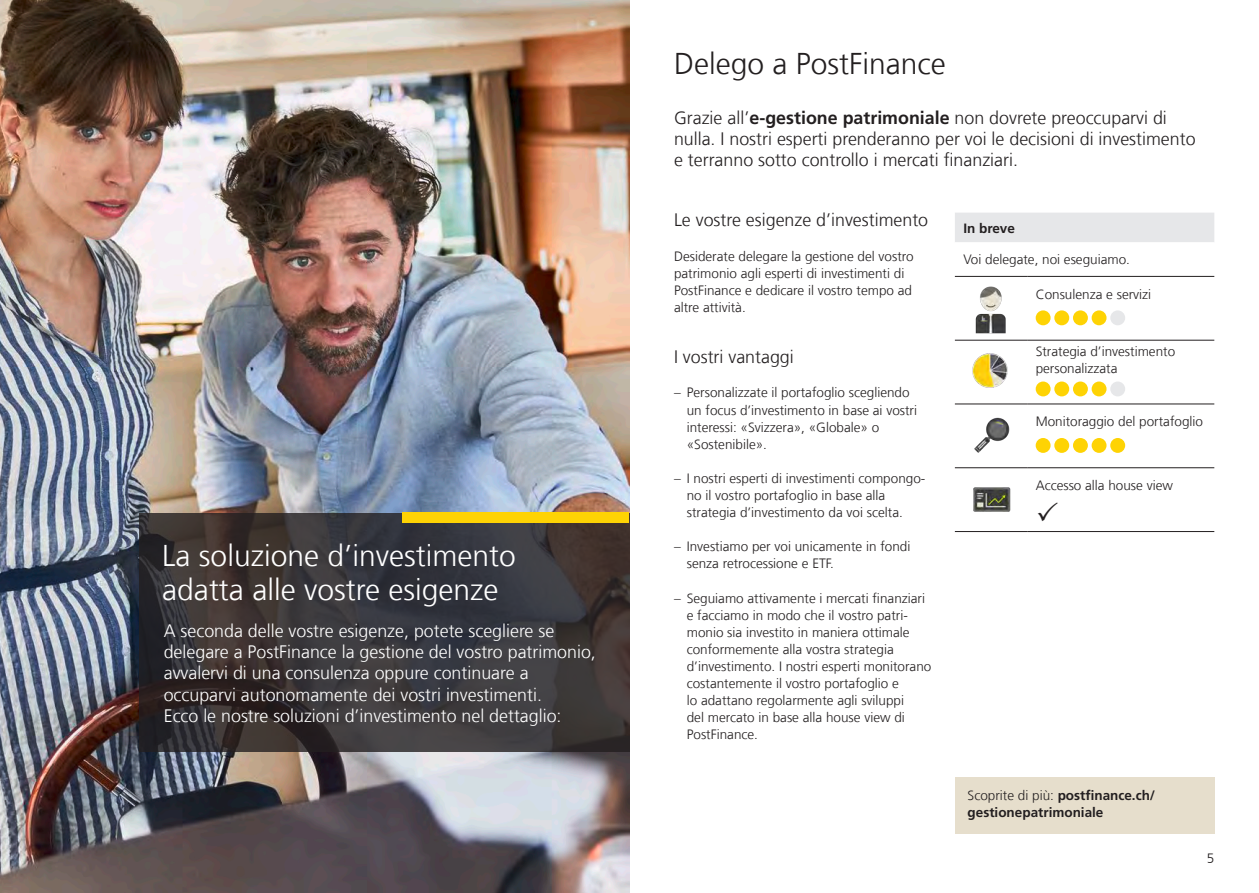
<style>
.page{position:relative;width:1259px;height:893px;background:#fff}
.page>*{position:absolute;margin:0;border:0;box-sizing:border-box;transform-origin:0 0}
.t1{font:300 30px/34px "Frutiger LT Com";color:#fff}
.t2{font:300 30px "Frutiger LT Com";color:#231f20}
._03_Leadtext{font:300 18px/21.3px "Frutiger LT Com";color:#fff}
._03_Leadtext-2{font:300 18px/21.3px "Frutiger LT Com";color:#231f20}
._04_Untertitel{font:300 18px "Frutiger LT Com";color:#231f20}
.P_Fliesstext{font:300 13.5px/17.1px "Frutiger LT Com";color:#231f20}
.P_Tabelle_Fliesstext{font:300 13.5px/17px "Frutiger LT Com";color:#231f20}
.P_Fliesstext-2{font:700 13.5px/17px "Frutiger LT Com";color:#231f20}
._20_Pagina{font:300 13.5px "Frutiger LT Com";color:#231f20}
.s1{font-weight:700}
.s2{font-weight:300}
</style>
<div class="page">
<img style="left:0;top:0;width:629px;height:893px">
<svg style="left:139px;top:513px;width:490px;height:239px;background:#393537"></svg>
<div style="left:402px;top:513px;width:227px;height:10px;background:#fed304"></div>
<div style="left:955px;top:777px;width:259px;height:56px;background:#e6decc"></div>
<div style="left:955px;top:213px;width:259px;height:29px;background:#e6e7e9"></div>
<svg style="left:955px;top:275px;width:259px;height:194px"></svg>
<hr style="left:955px;top:531px;width:72px;height:1px;background:#231f20">
<hr style="left:955px;top:276px;width:72px;height:1px;background:#231f20">
<hr style="left:1027px;top:276px;width:187px;height:1px;background:#231f20">
<hr style="left:955px;top:340px;width:72px;height:1px;background:#231f20">
<hr style="left:1027px;top:340px;width:187px;height:1px;background:#231f20">
<hr style="left:955px;top:404px;width:72px;height:1px;background:#231f20">
<hr style="left:1027px;top:404px;width:187px;height:1px;background:#231f20">
<hr style="left:955px;top:467px;width:72px;height:1px;background:#231f20">
<hr style="left:1027px;top:467px;width:187px;height:1px;background:#231f20">
<hr style="left:1027px;top:531px;width:187px;height:1px;background:#231f20">
<img style="left:969px;top:280px;width:43px;height:57px">
<div style="left:1035px;top:310px;width:15px;height:15px;background:#fed304;border-radius:50%"></div>
<div style="left:1054px;top:310px;width:15px;height:15px;background:#fed304;border-radius:50%"></div>
<div style="left:1073px;top:310px;width:15px;height:15px;background:#fed304;border-radius:50%"></div>
<div style="left:1091px;top:310px;width:15px;height:15px;background:#fed304;border-radius:50%"></div>
<div style="left:1110px;top:310px;width:15px;height:15px;background:#e6e7e9;border-radius:50%"></div>
<img style="left:969px;top:350px;width:43px;height:43px">
<div style="left:1035px;top:381px;width:15px;height:15px;background:#fed304;border-radius:50%"></div>
<div style="left:1054px;top:381px;width:15px;height:15px;background:#fed304;border-radius:50%"></div>
<div style="left:1073px;top:381px;width:15px;height:15px;background:#fed304;border-radius:50%"></div>
<div style="left:1091px;top:381px;width:15px;height:15px;background:#fed304;border-radius:50%"></div>
<div style="left:1110px;top:381px;width:15px;height:15px;background:#e6e7e9;border-radius:50%"></div>
<img style="left:969px;top:414px;width:44px;height:44px">
<div style="left:1035px;top:438px;width:15px;height:15px;background:#fed304;border-radius:50%"></div>
<div style="left:1054px;top:438px;width:15px;height:15px;background:#fed304;border-radius:50%"></div>
<div style="left:1073px;top:438px;width:15px;height:15px;background:#fed304;border-radius:50%"></div>
<div style="left:1091px;top:438px;width:15px;height:15px;background:#fed304;border-radius:50%"></div>
<div style="left:1110px;top:438px;width:15px;height:15px;background:#fed304;border-radius:50%"></div>
<img style="left:973px;top:487px;width:38px;height:25px">
<h2 class="t1" style="left:162px;top:539px;width:355px">La soluzione d’investimento adatta alle vostre esigenze</h2>
<p class="_03_Leadtext" style="left:164px;top:620px;width:434px">A seconda delle vostre esigenze, potete scegliere se delegare a PostFinance la gestione del vostro patrimonio, avvalervi di una consulenza oppure continuare a occuparvi autonomamente dei vostri investimenti.</p>
<p class="_03_Leadtext" style="left:164px;top:706px;width:399px">Ecco le nostre soluzioni d’investimento nel dettaglio:</p>
<h2 class="t2" style="left:674px;top:46px;width:273px">Delego a PostFinance</h2>
<p class="_03_Leadtext-2" style="left:674px;top:107px;width:523px">Grazie all’<span class="s1">e-gestione patrimoniale</span> non dovrete preoccuparvi di nulla. I nostri esperti prenderanno per voi le decisioni di investimento e terranno sotto controllo i mercati finanziari.</p>
<h3 class="_04_Untertitel" style="left:674px;top:210px;width:256px">Le vostre esigenze d’investimento</h3>
<p class="P_Fliesstext" style="left:674px;top:247px;width:241px">Desiderate delegare la gestione del vostro patrimonio agli esperti di investimenti di PostFinance e dedicare il vostro tempo ad altre attività.</p>
<h3 class="_04_Untertitel" style="left:674px;top:346px;width:121px">I vostri vantaggi</h3>
<p class="P_Fliesstext" style="left:687px;top:384px;width:232px;text-indent:-13px">– Personalizzate il portafoglio scegliendo un focus d’investimento in base ai vostri interessi: «Svizzera», «Globale» o «Sostenibile».</p>
<p class="P_Fliesstext" style="left:687px;top:470px;width:240px;text-indent:-13px">– I nostri esperti di investimenti compongo&shy;no il vostro portafoglio in base alla strategia d’investimento da voi scelta.</p>
<p class="P_Fliesstext" style="left:687px;top:538px;width:225px;text-indent:-13px">– Investiamo per voi unicamente in fondi senza retrocessione e ETF.</p>
<p class="P_Fliesstext" style="left:687px;top:589px;width:246px;text-indent:-13px">– Seguiamo attivamente i mercati finanziari e facciamo in modo che il vostro patri&shy;monio sia investito in maniera ottimale conformemente alla vostra strategia d’investimento. I nostri esperti monitorano costantemente il vostro portafoglio e<br>lo adattano regolarmente agli sviluppi<br>del mercato in base alla house view di PostFinance.</p>
<h3 class="P_Fliesstext-2" style="left:963px;top:219px;width:53px">In breve</h3>
<p class="P_Tabelle_Fliesstext" style="left:963px;top:251px;width:168px">Voi delegate, noi eseguiamo.</p>
<p class="P_Tabelle_Fliesstext" style="left:1035px;top:286px;width:117px">Consulenza e servizi</p>
<p class="P_Tabelle_Fliesstext" style="left:1035px;top:343px;width:141px">Strategia d’investimento personalizzata</p>
<p class="P_Tabelle_Fliesstext" style="left:1035px;top:413px;width:169px">Monitoraggio del portafoglio</p>
<p class="P_Tabelle_Fliesstext" style="left:1035px;top:477px;width:139px">Accesso alla house view</p>
<p class="P_Fliesstext-2" style="left:967px;top:787px;width:189px"><span class="s2">Scoprite di più:</span> postfinance.ch/ gestionepatrimoniale</p>
<p class="_20_Pagina" style="left:1206px;top:851px;width:9px">5</p>
</div>
